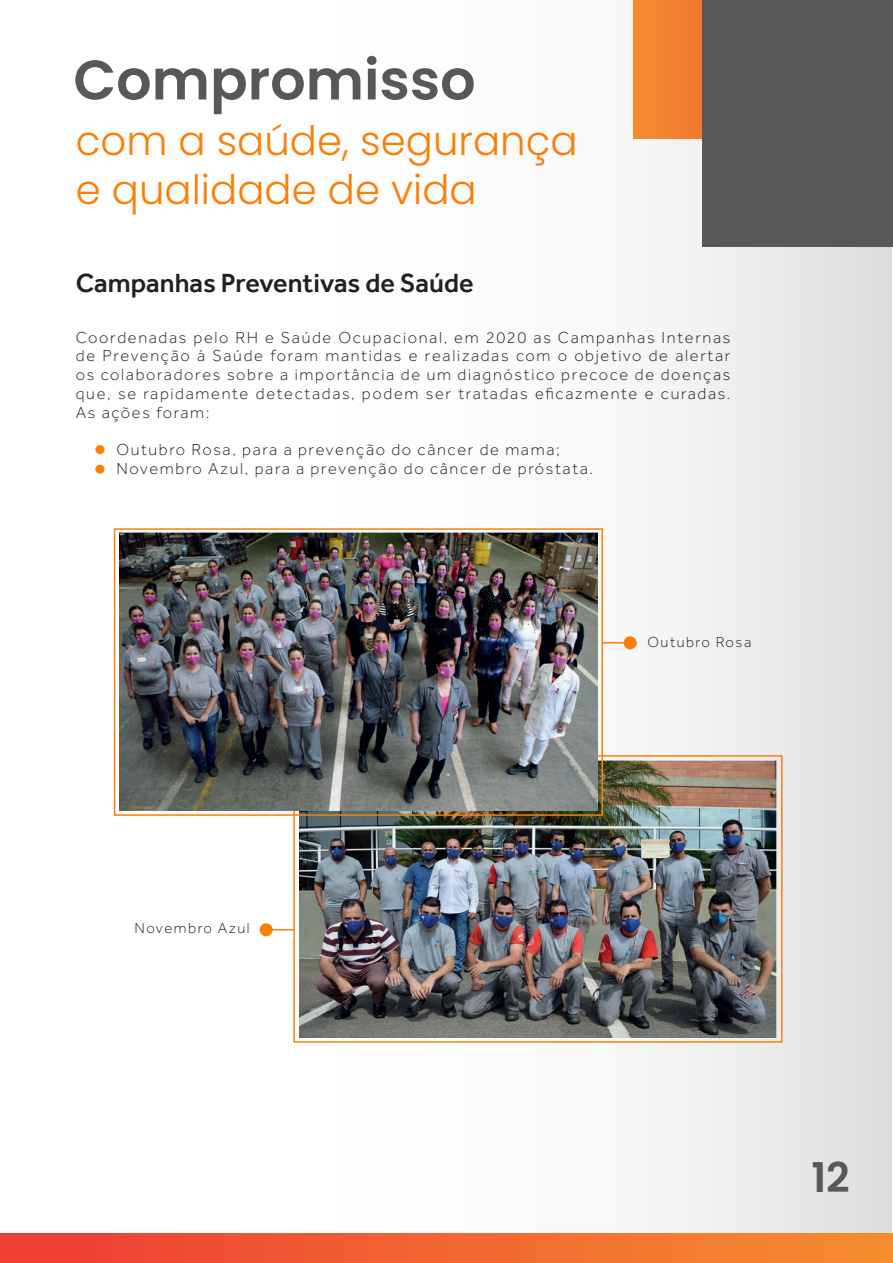
<style>
.page{position:relative;width:893px;height:1263px;background:#fff}
.page>*{position:absolute;margin:0;border:0;box-sizing:border-box;transform-origin:0 0}
.t1{font:600 55.65px "Poppins";color:#57585a}
.t2{font:600 41.1px "Poppins";color:#57585a}
.t3{font:300 40.5px/48.6px "Poppins";color:#fc7e06}
.t4{font:500 27px "Effra";color:#231f20}
.t5{font:300 16.5px/18.8px "Effra";letter-spacing:.1em;color:#231f20;text-align:justify}
.t6{font:300 15px "Effra";letter-spacing:.1em;color:#231f20}
</style>
<div class="page">
<div style="left:2px;top:0;width:889px;height:1263px;background:linear-gradient(to right,#fff,#e9e9e8)"></div>
<div style="left:633px;top:0;width:222px;height:139px;background:#f48230"></div>
<div style="left:703px;top:0;width:190px;height:246px;background:#57585a"></div>
<div style="left:95px;top:445px;width:9px;height:9px;background:#fc7e06;border-radius:50%"></div>
<div style="left:95px;top:465px;width:9px;height:9px;background:#fc7e06;border-radius:50%"></div>
<div style="left:0;top:1233px;width:893px;height:30px;background:linear-gradient(to right,#ee3b36,#f68f2f)"></div>
<img style="left:300px;top:760px;width:476px;height:277px">
<svg style="left:603px;top:642px;width:21px;height:1px"></svg>
<div style="left:624px;top:636px;width:13px;height:13px;background:#fc7e06;border-radius:50%"></div>
<img style="left:120px;top:533px;width:477px;height:277px">
<div style="left:114px;top:528px;width:489px;height:288px;border:1px solid #fc7e06"></div>
<svg style="left:273px;top:929px;width:21px;height:1px"></svg>
<div style="left:260px;top:923px;width:13px;height:13px;background:#fc7e06;border-radius:50%"></div>
<h1 class="t1" style="left:73px;top:48px;width:404px">Compromisso</h1>
<h3 class="t3" style="left:76px;top:117px;width:503px">com a saúde, segurança e qualidade de vida</h3>
<h3 class="t4" style="left:76px;top:267px;width:399px">Campanhas Preventivas de Saúde</h3>
<p class="t5" style="left:76px;top:328px;width:656px">Coordenadas pelo RH e Saúde Ocupacional, em 2020 as Campanhas Internas de Prevenção à Saúde foram mantidas e realizadas com o objetivo de alertar os colaboradores sobre a importância de um diagnóstico precoce de doenças que, se rapidamente detectadas, podem ser tratadas eficazmente e curadas.<br>As ações foram:</p>
<p class="t5" style="left:116px;top:440px;width:478px">Outubro Rosa, para a prevenção do câncer de mama;<br>Novembro Azul, para a prevenção do câncer de próstata.</p>
<p class="t6" style="left:647px;top:633px;width:105px">Outubro Rosa</p>
<p class="t6" style="left:134px;top:920px;width:117px">Novembro Azul</p>
<h2 class="t2" style="left:811px;top:1154px;width:40px">12</h2>
</div>
